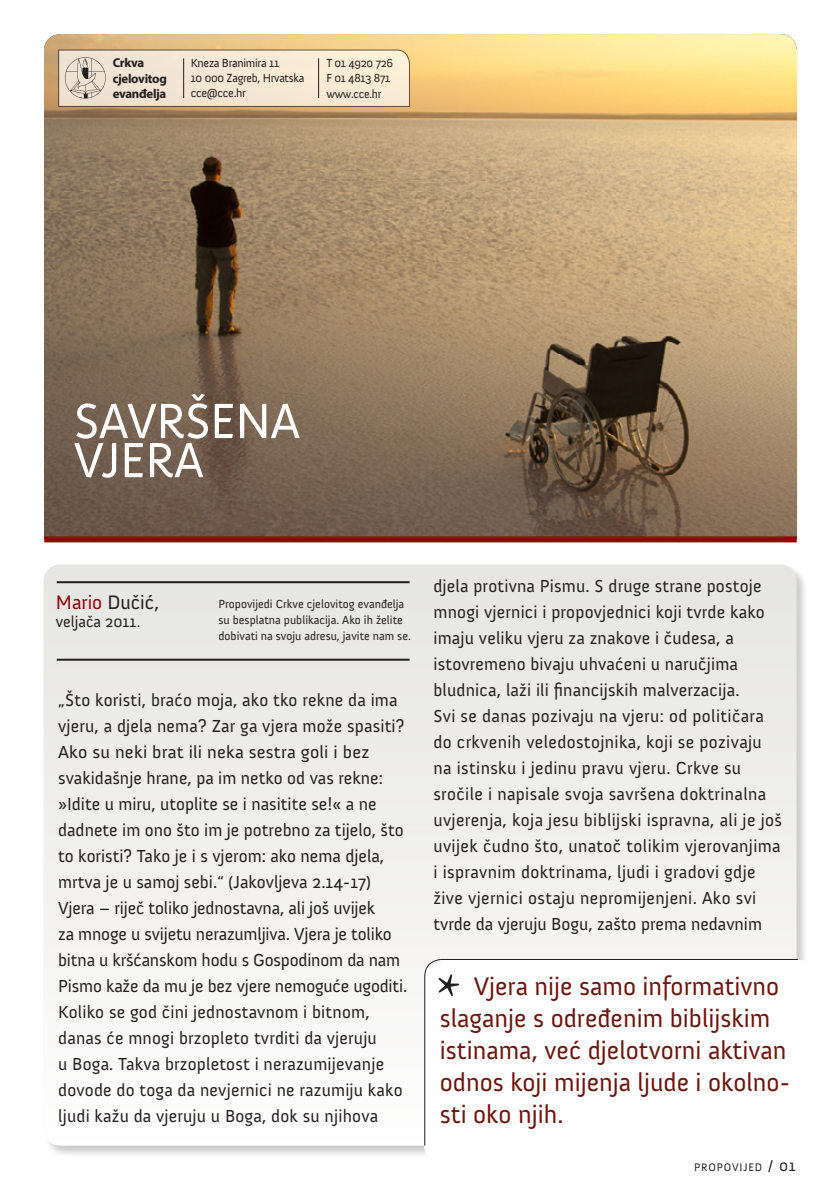
<style>
.page{position:relative;width:840px;height:1191px;background:#fff}
.page>*{position:absolute;margin:0;border:0;box-sizing:border-box;transform-origin:0 0}
.t1{font:50.6px/39.2px "Anivers";letter-spacing:-.015em;color:#fff}
.t2{font:26px/32px "Anivers";color:#6e140c}
.t3{font:20px "Anivers";color:#231f20}
.t4{font:17.8px/26px "Anivers";letter-spacing:.01em;color:#231f20}
.t5{font:16px "Anivers";color:#231f20}
.t6{font:700 12.8px/15.4px "Myriad Pro";letter-spacing:-.025em;color:#231f20}
.t7{font:12px/16px "Anivers";color:#231f20}
.t8{font:12px/15.4px "Anivers";letter-spacing:-.025em;color:#231f20}
.t9{font:11.2px "Anivers";letter-spacing:.07em;color:#231f20}
.s1{color:#940408}
.s2{font-size:16px}
</style>
<div class="page">
<img style="left:44px;top:34px;width:752px;height:502px">
<div style="left:43px;top:564px;width:767px;height:596px;background:#231f20;opacity:.75"></div>
<div style="left:43px;top:564px;width:753px;height:581px;background:linear-gradient(to bottom,#e5e4e1,#fefdfd);border-radius:17px"></div>
<div style="left:424px;top:961px;width:391px;height:200px;background:#fff;border-radius:17px"></div>
<div style="left:423px;top:960px;width:393px;height:202px;border:2px solid #fff;border-radius:17px"></div>
<hr style="left:57px;top:581px;width:352px;height:2px;background:#231f20">
<hr style="left:57px;top:658px;width:352px;height:2px;background:#231f20">
<svg style="left:423px;top:958px;width:375px;height:188px"></svg>
<svg style="left:438px;top:974px;width:20px;height:22px"></svg>
<div style="left:44px;top:536px;width:752px;height:6px;background:#940408"></div>
<svg style="left:58px;top:49px;width:352px;height:58px"></svg>
<p class="t6" style="left:113px;top:55px;width:56px">Crkva cjelovitog evanđelja</p>
<p class="t8" style="left:191px;top:55px;width:115px">Kneza Branimira 11<br>10 000 Zagreb, Hrvatska cce@cce.hr</p>
<p class="t8" style="left:326px;top:55px;width:68px">T 01 4920 726<br>F 01 4813 871 www.cce.hr</p>
<h1 class="t1" style="left:74px;top:402px;width:228px">SAVRŠENA<br>VJERA</h1>
<p class="t3" style="left:56px;top:591px;width:105px"><span class="s1">Mario</span> Dučić,</p>
<p class="t5" style="left:56px;top:613px;width:86px">veljača 2011.</p>
<p class="t7" style="left:218px;top:596px;width:194px">Propovijedi Crkve cjelovitog evanđelja su besplatna publikacija. Ako ih želite dobivati na svoju adresu, javite nam se.</p>
<p class="t4" style="left:58px;top:686px;width:350px">„Što koristi, braćo moja, ako tko rekne da ima vjeru, a djela nema? Zar ga vjera može spasiti?<br>Ako su neki brat ili neka sestra goli i bez svakidašnje hrane, pa im netko od vas rekne: »Idite u miru, utoplite se i nasitite se!« a ne dadnete im ono što im je potrebno za tijelo, što to koristi? Tako je i s vjerom: ako nema djela, mrtva je u samoj sebi.“ (Jakovljeva 2.14-17)<br>Vjera – riječ toliko jednostavna, ali još uvijek<br>za mnoge u svijetu nerazumljiva. Vjera je toliko bitna u kršćanskom hodu s Gospodinom da nam Pismo kaže da mu je bez vjere nemoguće ugoditi.<br>Koliko se god čini jednostavnom i bitnom, danas će mnogi brzopleto tvrditi da vjeruju<br>u Boga. Takva brzopletost i nerazumijevanje dovode do toga da nevjernici ne razumiju kako ljudi kažu da vjeruju u Boga, dok su njihova</p>
<p class="t4" style="left:433px;top:573px;width:350px">djela protivna Pismu. S druge strane postoje mnogi vjernici i propovjednici koji tvrde kako imaju veliku vjeru za znakove i čudesa, a istovremeno bivaju uhvaćeni u naručjima bludnica, laži ili financijskih malverzacija.<br>Svi se danas pozivaju na vjeru: od političara do crkvenih veledostojnika, koji se pozivaju na istinsku i jedinu pravu vjeru. Crkve su sročile i napisale svoja savršena doktrinalna uvjerenja, koja jesu biblijski ispravna, ali je još uvijek čudno što, unatoč tolikim vjerovanjima i ispravnim doktrinama, ljudi i gradovi gdje žive vjernici ostaju nepromijenjeni. Ako svi tvrde da vjeruju Bogu, zašto prema nedavnim</p>
<h2 class="t2" style="left:439px;top:970px;width:352px;text-indent:34px">Vjera nije samo informativno slaganje s određenim biblijskim istinama, već djelotvorni aktivan odnos koji mijenja ljude i okolno&shy;sti oko njih.</h2>
<p class="t9" style="left:693px;top:1161px;width:103px">PROPOVIJED <span class="s2">/ 01</span></p>
</div>
